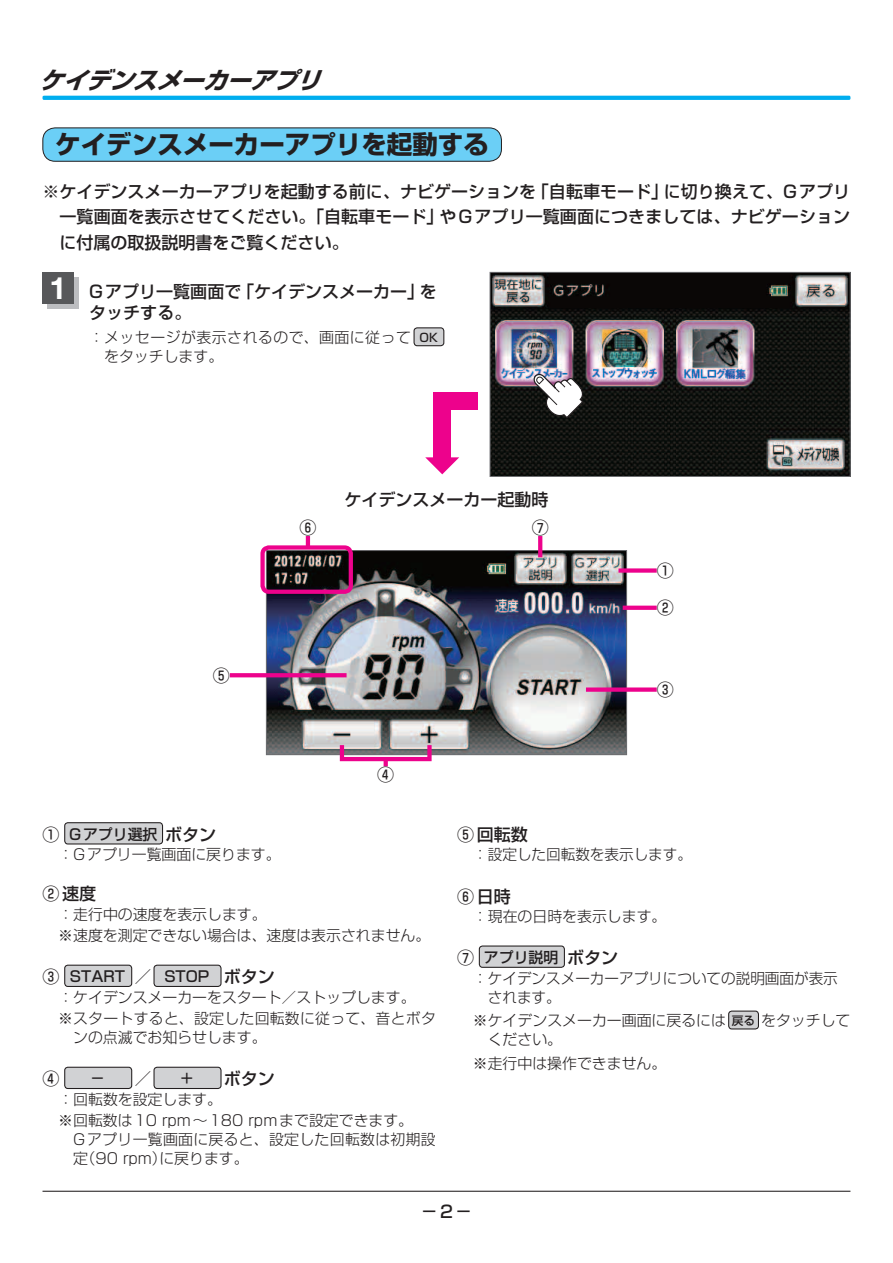
<style>
.page{position:relative;width:893px;height:1263px;background:#fff}
.page>*{position:absolute;margin:0;border:0;box-sizing:border-box;transform-origin:0 0}
.t1{font:25.5px "Shin Go Pro Bold 90 msp RKSJ H";color:#231f20}
.t2{font:italic 23.4px "Shin Go Pro Bold 90 msp RKSJ H";color:#231f20}
.t3{font:16.95px/25.5px "Shin Go Pro Medium 90 msp RKSJ H";color:#231f20}
.t4{font:14.85px/21.3px "Shin Go Pro Light 90 msp RKSJ H";color:#231f20}
.t5{font:14.85px/19.2px "Shin Go Pro Light 90 msp RKSJ H";letter-spacing:.02em;color:#231f20}
.t6{font:14.85px "Shin Go Pro Medium 90 msp RKSJ H";color:#231f20}
.t7{font:14.85px/19.2px "Shin Go Pro Light 90 msp RKSJ H";letter-spacing:.035em;color:#231f20}
.s1{font-family:"Helvetica Neue";font-weight:700;font-size:30.9px;color:#fff}
.s2{font-family:"Shin Go Pro Medium 90 msp RKSJ H";font-size:11.7px}
.s3{font-size:16.95px}
</style>
<div class="page">
<svg style="left:43px;top:96px;width:807px;height:4px;background:#04afef"></svg>
<div style="left:43px;top:128px;width:458px;height:33px;background:#6bcff6;border-radius:12px"></div>
<div style="left:43px;top:128px;width:459px;height:34px;border:1px solid #231f20;border-radius:12px"></div>
<hr style="left:43px;top:1191px;width:807px;height:1px;background:#231f20">
<div style="left:65px;top:823px;width:98px;height:21px;background:#d1d2d4;border-radius:3px"></div>
<div style="left:64px;top:822px;width:99px;height:22px;border:1px solid #231f20;border-radius:3px"></div>
<div style="left:65px;top:965px;width:67px;height:21px;background:#d1d2d4;border-radius:3px"></div>
<div style="left:64px;top:965px;width:68px;height:22px;border:1px solid #231f20;border-radius:3px"></div>
<div style="left:154px;top:965px;width:67px;height:21px;background:#d1d2d4;border-radius:3px"></div>
<div style="left:153px;top:965px;width:69px;height:22px;border:1px solid #231f20;border-radius:3px"></div>
<div style="left:65px;top:1067px;width:67px;height:21px;background:#d1d2d4;border-radius:3px"></div>
<div style="left:64px;top:1067px;width:68px;height:22px;border:1px solid #231f20;border-radius:3px"></div>
<div style="left:154px;top:1067px;width:67px;height:21px;background:#d1d2d4;border-radius:3px"></div>
<div style="left:153px;top:1067px;width:69px;height:22px;border:1px solid #231f20;border-radius:3px"></div>
<div style="left:479px;top:946px;width:85px;height:21px;background:#d1d2d4;border-radius:3px"></div>
<div style="left:479px;top:945px;width:86px;height:23px;border:1px solid #231f20;border-radius:3px"></div>
<div style="left:729px;top:1011px;width:29px;height:18px;background:#d1d2d4;border-radius:3px"></div>
<div style="left:728px;top:1010px;width:31px;height:19px;border:1px solid #231f20;border-radius:3px"></div>
<img style="left:492px;top:274px;width:356px;height:201px">
<div style="left:490px;top:272px;width:360px;height:205px;border:1px solid #6c6d70"></div>
<div style="left:48px;top:277px;width:31px;height:31px;background:#bcbdc0"></div>
<div style="left:43px;top:272px;width:31px;height:31px;background:#57585a"></div>
<div style="left:414px;top:328px;width:30px;height:18px;background:#d1d2d4;border-radius:3px"></div>
<div style="left:413px;top:327px;width:31px;height:19px;border:1px solid #231f20;border-radius:3px"></div>
<svg style="left:532px;top:372px;width:53px;height:47px"></svg>
<div style="left:434px;top:392px;width:17px;height:66px;background:#ed028c"></div>
<svg style="left:425px;top:457px;width:34px;height:17px"></svg>
<div style="left:434px;top:392px;width:44px;height:17px;background:#ed028c"></div>
<img style="left:268px;top:552px;width:357px;height:201px">
<div style="left:266px;top:550px;width:361px;height:205px;border:1px solid #6c6d70"></div>
<div style="left:618px;top:568px;width:39px;height:5px;background:#ed028c"></div>
<svg style="left:623px;top:606px;width:34px;height:4px"></svg>
<div style="left:586px;top:687px;width:71px;height:5px;background:#ed028c"></div>
<svg style="left:230px;top:673px;width:117px;height:4px"></svg>
<svg style="left:538px;top:536px;width:4px;height:21px"></svg>
<div style="left:340px;top:743px;width:92px;height:18px;border:4px solid #ed028c"></div>
<hr style="left:306px;top:536px;width:4px;height:12px;background:#ed028c">
<svg style="left:384px;top:759px;width:4px;height:7px"></svg>
<div style="left:260px;top:545px;width:93px;height:49px;border:4px solid #ed028c;border-radius:6px"></div>
<h2 class="t2" style="left:39px;top:71px;width:290px">ケイデンスメーカーアプリ</h2>
<h1 class="t1" style="left:55px;top:135px;width:435px">ケイデンスメーカーアプリを起動する</h1>
<p class="t3" style="left:60px;top:181px;width:792px;text-align:justify;text-indent:-17px">※ ケイデンスメーカーアプリを起動する前に、ナビゲーションを「自転車モード」に切り換えて、Gアプリ一覧画面を表示させてください。「自転車モード」やGアプリ一覧画面につきましては、ナビゲーションに付属の取扱説明書をご覧ください。</p>
<p class="t3" style="left:89px;top:283px;width:349px;line-height:21.3px;text-indent:-40px"><span class="s1">1</span> Gアプリ一覧画面で「ケイデンスメーカー」をタッチする。</p>
<p class="t7" style="left:104px;top:330px;width:335px;text-indent:-15px">： メッセージが表示されるので、画面に従って <span class="s2">OK</span>をタッチします。</p>
<p class="t3" style="left:213px;top:665px;width:19px">⑤</p>
<p class="t3" style="left:299px;top:517px;width:19px">⑥</p>
<p class="t3" style="left:344px;top:489px;width:206px">ケイデンスメーカー起動時</p>
<p class="t3" style="left:532px;top:517px;width:19px">⑦</p>
<p class="t3" style="left:377px;top:764px;width:19px">④</p>
<p class="t3" style="left:657px;top:554px;width:19px;line-height:37.2px">①<br>②</p>
<p class="t3" style="left:657px;top:679px;width:19px">③</p>
<p class="t6" style="left:43px;top:828px;width:175px"><span class="s3">①</span> Gアプリ選択<span class="s3">ボタン</span></p>
<p class="t4" style="left:58px;top:846px;width:224px">：Gアプリ一覧画面に戻ります。</p>
<p class="t3" style="left:43px;top:883px;width:55px">② 速度</p>
<p class="t4" style="left:58px;top:905px;width:374px">：走行中の速度を表示します。<br>※ 速度を測定できない場合は、速度は表示されません。</p>
<p class="t6" style="left:43px;top:971px;width:234px"><span class="s3">③</span> START <span class="s3">／</span> STOP <span class="s3">ボタン</span></p>
<p class="t4" style="left:58px;top:988px;width:379px">：ケイデンスメーカーをスタート／ストップします。<br>※ スタートすると、設定した回転数に従って、音とボタ</p>
<p class="t4" style="left:73px;top:1029px;width:195px">ンの点滅でお知らせします。</p>
<p class="t3" style="left:43px;top:1068px;width:19px">④</p>
<p class="t6" style="left:90px;top:1073px;width:16px">－</p>
<p class="t3" style="left:134px;top:1068px;width:19px">／</p>
<p class="t6" style="left:179px;top:1073px;width:16px">＋</p>
<p class="t3" style="left:224px;top:1068px;width:53px">ボタン</p>
<p class="t4" style="left:58px;top:1090px;width:356px">：回転数を設定します。<br>※ 回転数は10 rpm～180 rpmまで設定できます。</p>
<p class="t5" style="left:73px;top:1132px;width:364px">Gアプリ一覧画面に戻ると、設定した回転数は初期設定（90 rpm）に戻ります。</p>
<p class="t3" style="left:457px;top:824px;width:72px">⑤ 回転数</p>
<p class="t4" style="left:473px;top:846px;width:221px">： 設定した回転数を表示します。</p>
<p class="t3" style="left:457px;top:886px;width:55px">⑥ 日時</p>
<p class="t4" style="left:473px;top:908px;width:195px">： 現在の日時を表示します。</p>
<p class="t6" style="left:457px;top:952px;width:162px"><span class="s3">⑦</span> アプリ説明<span class="s3">ボタン</span></p>
<p class="t4" style="left:488px;top:970px;width:352px;line-height:19.2px;text-indent:-15px">： ケイデンスメーカーアプリについての説明画面が表示されます。</p>
<p class="t4" style="left:488px;top:1013px;width:364px;line-height:19.2px;text-indent:-15px">※ ケイデンスメーカー画面に戻るには<span class="s2">戻る</span>をタッチしてください。</p>
<p class="t4" style="left:473px;top:1054px;width:195px">※ 走行中は操作できません。</p>
<p class="t3" style="left:421px;top:1201px;width:53px">－2－</p>
</div>
